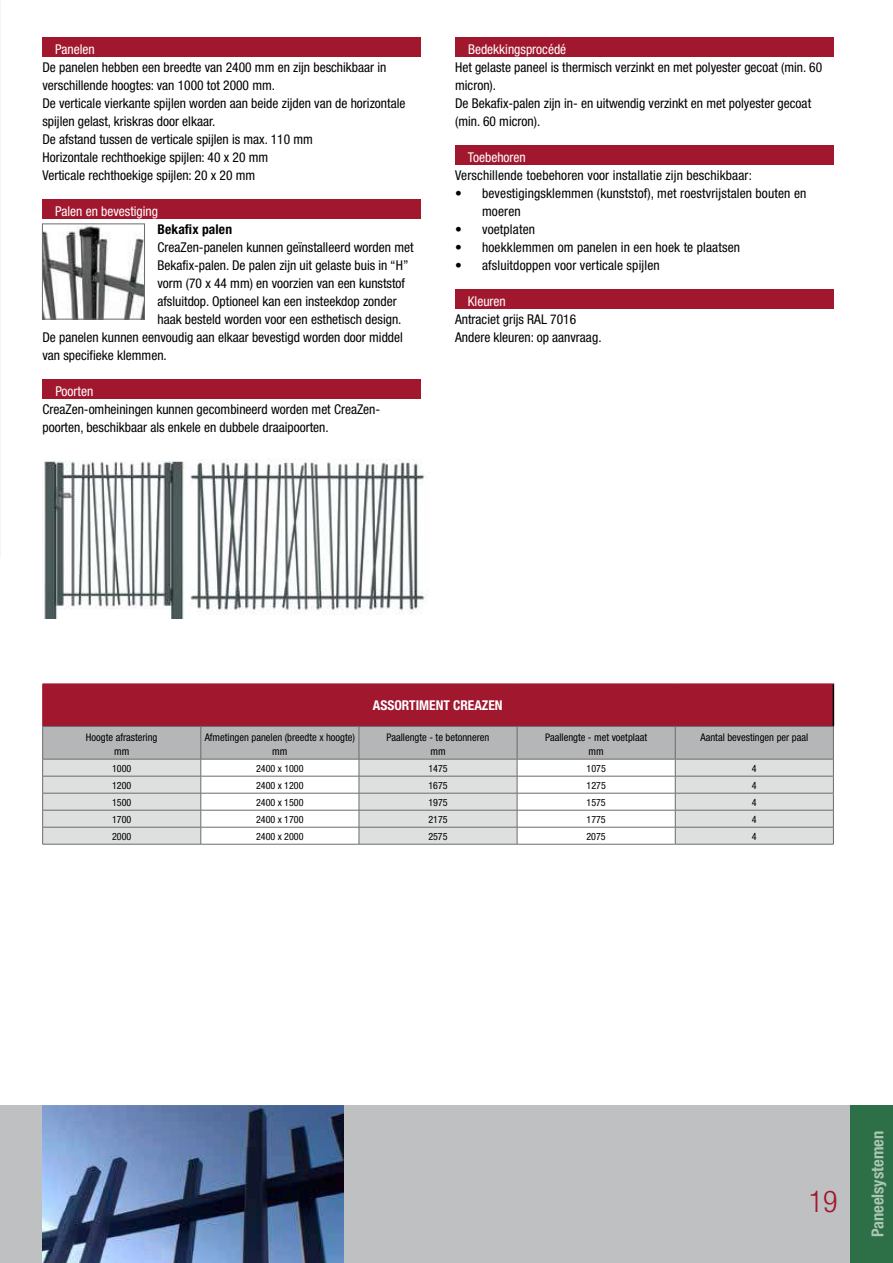
<style>
.page{position:relative;width:893px;height:1263px;background:#fff}
.page>*{position:absolute;margin:0;border:0;box-sizing:border-box;transform-origin:0 0}
.t1{font:300 condensed 30px "Helvetica Neue LT Std";color:#a1172e}
.t2{font:700 condensed 16.5px "Helvetica Neue";color:#fff}
.t3{font:condensed 13.5px/18px "Helvetica Neue LT Std";color:#000}
.t4{font:condensed 13.5px/18px "Helvetica Neue";color:#000}
.t5{font:condensed 13.5px "Helvetica Neue LT Std";color:#fff}
.t6{font:700 condensed 13.5px "Helvetica Neue";color:#fff}
.t7{font:700 condensed 13.5px "Helvetica Neue LT Std";letter-spacing:.01em;color:#000}
.t8{font:condensed 10.5px/13.5px "Helvetica Neue";color:#000;text-align:center}
.t9{font:condensed 10.05px "Helvetica Neue";color:#000}
</style>
<div class="page">
<div style="left:0;top:1105px;width:893px;height:158px;background:#bfc0c1"></div>
<div style="left:850px;top:1105px;width:43px;height:158px;background:#2d6f46"></div>
<div style="left:455px;top:290px;width:379px;height:19px;background:#a1172e"></div>
<div style="left:455px;top:146px;width:379px;height:19px;background:#a1172e"></div>
<div style="left:43px;top:380px;width:378px;height:19px;background:#a1172e"></div>
<div style="left:455px;top:38px;width:379px;height:19px;background:#a1172e"></div>
<div style="left:43px;top:200px;width:378px;height:19px;background:#a1172e"></div>
<div style="left:42px;top:38px;width:379px;height:19px;background:#a1172e"></div>
<img style="left:42px;top:461px;width:142px;height:157px">
<img style="left:190px;top:459px;width:237px;height:156px">
<div style="left:43px;top:684px;width:790px;height:42px;background:#a1172e"></div>
<hr style="left:833px;top:684px;width:1px;height:42px;background:#000">
<hr style="left:42px;top:684px;width:1px;height:42px;background:#a1172e">
<hr style="left:675px;top:684px;width:159px;height:1px;background:#a1172e">
<svg style="left:42px;top:726px;width:792px;height:118px"></svg>
<hr style="left:42px;top:844px;width:159px;height:1px;background:#6a6c6c">
<hr style="left:201px;top:844px;width:158px;height:1px;background:#6a6c6c">
<hr style="left:359px;top:844px;width:158px;height:1px;background:#6a6c6c">
<hr style="left:517px;top:844px;width:158px;height:1px;background:#6a6c6c">
<hr style="left:675px;top:844px;width:159px;height:1px;background:#6a6c6c">
<img style="left:42px;top:1105px;width:302px;height:158px">
<img style="left:44px;top:226px;width:99px;height:91px">
<div style="left:42px;top:224px;width:103px;height:95px;border:1px solid #6a6c6c"></div>
<p class="t5" style="left:55px;top:41px;width:41px">Panelen</p>
<p class="t3" style="left:42px;top:58px;width:364px">De panelen hebben een breedte van 2400 mm en zijn beschikbaar in verschillende hoogtes: van 1000 tot 2000 mm.<br>De verticale vierkante spijlen worden aan beide zijden van de horizontale spijlen gelast, kriskras door elkaar.<br>De afstand tussen de verticale spijlen is max. 110 mm<br>Horizontale rechthoekige spijlen: 40 x 20 mm<br>Verticale rechthoekige spijlen: 20 x 20 mm</p>
<p class="t5" style="left:55px;top:203px;width:104px">Palen en bevestiging</p>
<p class="t7" style="left:157px;top:221px;width:76px">Bekafix palen</p>
<p class="t4" style="left:157px;top:238px;width:258px">CreaZen-panelen kunnen geïnstalleerd worden met</p>
<p class="t4" style="left:157px;top:256px;width:253px">Bekafix-palen. De palen zijn uit gelaste buis in “H”</p>
<p class="t4" style="left:157px;top:274px;width:249px">vorm (70 x 44 mm) en voorzien van een kunststof</p>
<p class="t4" style="left:157px;top:292px;width:241px">afsluitdop. Optioneel kan een insteekdop zonder</p>
<p class="t4" style="left:157px;top:310px;width:246px">haak besteld worden voor een esthetisch design.</p>
<p class="t4" style="left:42px;top:328px;width:362px">De panelen kunnen eenvoudig aan elkaar bevestigd worden door middel</p>
<p class="t4" style="left:42px;top:346px;width:126px">van specifieke klemmen.</p>
<p class="t5" style="left:55px;top:383px;width:39px">Poorten</p>
<p class="t3" style="left:42px;top:400px;width:339px">CreaZen-omheiningen kunnen gecombineerd worden met CreaZen&shy;poorten, beschikbaar als enkele en dubbele draaipoorten.</p>
<p class="t5" style="left:468px;top:41px;width:100px">Bedekkingsprocédé</p>
<p class="t3" style="left:455px;top:58px;width:369px">Het gelaste paneel is thermisch verzinkt en met polyester gecoat (min. 60 micron).<br>De Bekafix-palen zijn in- en uitwendig verzinkt en met polyester gecoat (min. 60 micron).</p>
<p class="t5" style="left:468px;top:149px;width:59px">Toebehoren</p>
<p class="t4" style="left:455px;top:166px;width:298px">Verschillende toebehoren voor installatie zijn beschikbaar:</p>
<p class="t4" style="left:482px;top:184px;width:326px;text-indent:-27px">• bevestigingsklemmen (kunststof), met roestvrijstalen bouten en moeren</p>
<p class="t4" style="left:455px;top:220px;width:82px">• voetplaten</p>
<p class="t4" style="left:455px;top:238px;width:287px">• hoekklemmen om panelen in een hoek te plaatsen</p>
<p class="t4" style="left:455px;top:256px;width:206px">• afsluitdoppen voor verticale spijlen</p>
<p class="t5" style="left:468px;top:293px;width:39px">Kleuren</p>
<p class="t4" style="left:455px;top:310px;width:148px">Antraciet grijs RAL 7016<br>Andere kleuren: op aanvraag.</p>
<p class="t6" style="left:373px;top:697px;width:131px">ASSORTIMENT CREAZEN</p>
<p class="t8" style="left:86px;top:730px;width:73px">Hoogte afrastering mm</p>
<p class="t8" style="left:205px;top:730px;width:152px">Afmetingen panelen (breedte x hoogte) mm</p>
<p class="t8" style="left:387px;top:730px;width:104px">Paallengte - te betonneren mm</p>
<p class="t8" style="left:545px;top:730px;width:103px">Paallengte - met voetplaat mm</p>
<p class="t8" style="left:700px;top:730px;width:109px">Aantal bevestingen per paal</p>
<p class="t9" style="left:112px;top:762px;width:21px">1000</p>
<p class="t9" style="left:256px;top:762px;width:49px">2400 x 1000</p>
<p class="t9" style="left:428px;top:762px;width:21px">1475</p>
<p class="t9" style="left:586px;top:762px;width:21px">1075</p>
<p class="t9" style="left:752px;top:762px;width:6px">4</p>
<p class="t9" style="left:112px;top:779px;width:21px">1200</p>
<p class="t9" style="left:256px;top:779px;width:49px">2400 x 1200</p>
<p class="t9" style="left:428px;top:779px;width:21px">1675</p>
<p class="t9" style="left:586px;top:779px;width:21px">1275</p>
<p class="t9" style="left:752px;top:779px;width:6px">4</p>
<p class="t9" style="left:112px;top:796px;width:21px">1500</p>
<p class="t9" style="left:256px;top:796px;width:49px">2400 x 1500</p>
<p class="t9" style="left:428px;top:796px;width:21px">1975</p>
<p class="t9" style="left:586px;top:796px;width:21px">1575</p>
<p class="t9" style="left:752px;top:796px;width:6px">4</p>
<p class="t9" style="left:112px;top:813px;width:21px">1700</p>
<p class="t9" style="left:256px;top:813px;width:49px">2400 x 1700</p>
<p class="t9" style="left:428px;top:813px;width:21px">2175</p>
<p class="t9" style="left:586px;top:813px;width:21px">1775</p>
<p class="t9" style="left:752px;top:813px;width:6px">4</p>
<p class="t9" style="left:112px;top:830px;width:21px">2000</p>
<p class="t9" style="left:256px;top:830px;width:49px">2400 x 2000</p>
<p class="t9" style="left:428px;top:830px;width:21px">2575</p>
<p class="t9" style="left:586px;top:830px;width:21px">2075</p>
<p class="t9" style="left:752px;top:830px;width:6px">4</p>
<h1 class="t1" style="left:809px;top:1184px;width:30px">19</h1>
<p class="t2" style="left:868px;top:1237px;width:108px;rotate:-90deg">Paneelsystemen</p>
</div>
